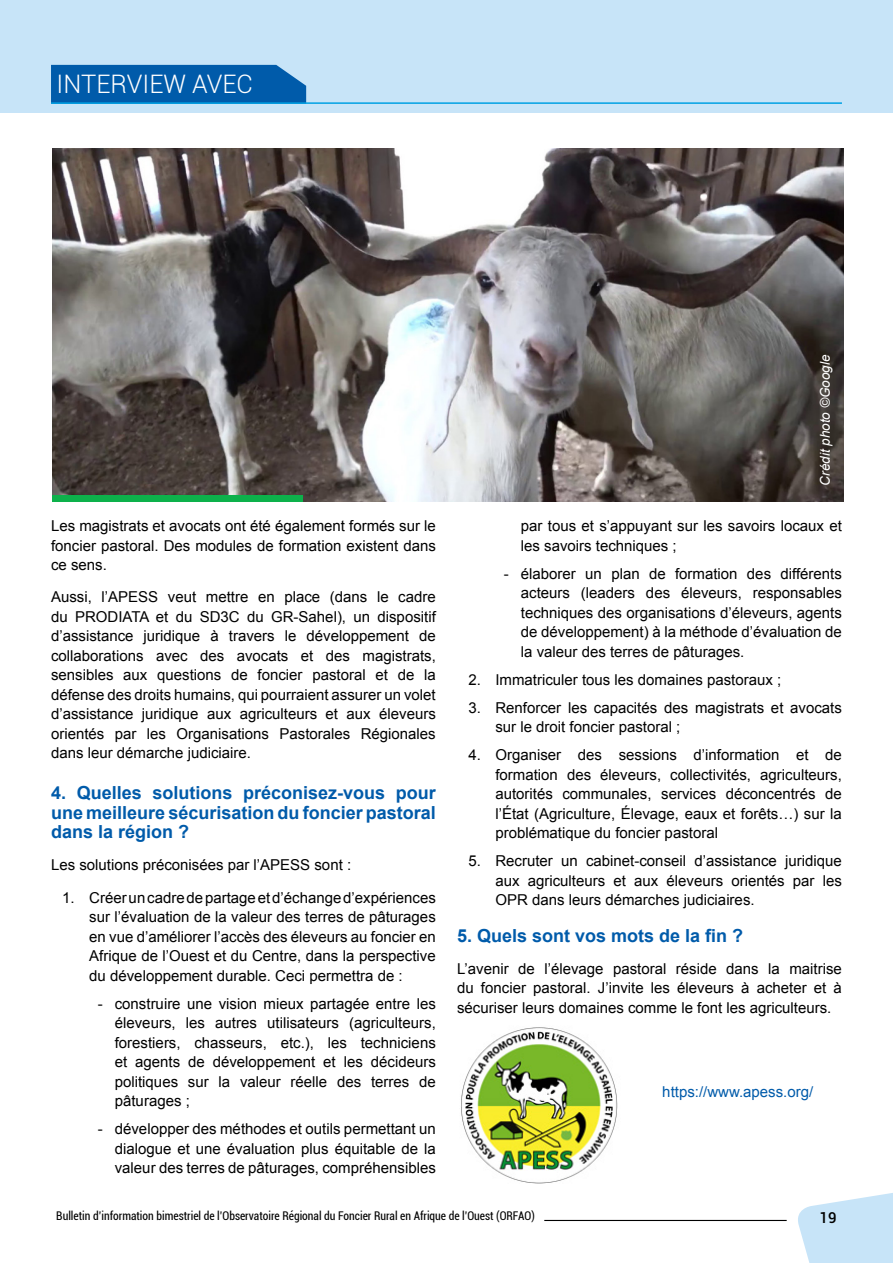
<style>
.page{position:relative;width:893px;height:1263px;background:#fff}
.page>*{position:absolute;margin:0;border:0;box-sizing:border-box;transform-origin:0 0}
.t1{font:300 25.5px "Roboto";color:#fff}
.t2{font:700 18px/19.5px "Arial";color:#005baa;text-align:justify}
.t3{font:15px/19.5px "Arial";color:#000;text-align:justify}
.t4{font:15px "Arial";color:#005baa}
.t5{font:500 15px "Roboto";color:#000}
.t6{font:italic 13.5px "Arial";color:#fff}
.t7{font:condensed 12px "Roboto";color:#000;scale:.96 1}
</style>
<div class="page">
<svg style="left:798px;top:1193px;width:95px;height:70px;background:#cfe7f9"></svg>
<div style="left:0;top:0;width:893px;height:113px;background:#c7e4f8"></div>
<hr style="left:544px;top:1220px;width:243px;height:1px;background:#000">
<div style="left:51px;top:65px;width:255px;height:37px;background:#005baa"></div>
<hr style="left:51px;top:102px;width:791px;height:2px;background:#00a1e4">
<img style="left:461px;top:1027px;width:157px;height:156px">
<img style="left:52px;top:149px;width:791px;height:353px">
<div style="left:52px;top:495px;width:251px;height:7px;background:#0db14b"></div>
<h1 class="t1" style="left:57px;top:66px;width:198px">INTERVIEW AVEC</h1>
<p class="t3" style="left:51px;top:516px;width:386px">Les magistrats et avocats ont été également formés sur le foncier pastoral. Des modules de formation existent dans ce sens.</p>
<p class="t3" style="left:51px;top:587px;width:386px">Aussi, l’APESS veut mettre en place (dans le cadre du PRODIATA et du SD3C du GR-Sahel), un dispositif d’assistance juridique à travers le développement de collaborations avec des avocats et des magistrats, sensibles aux questions de foncier pastoral et de la défense des droits humains, qui pourraient assurer un volet d’assistance juridique aux agriculteurs et aux éleveurs orientés par les Organisations Pastorales Régionales dans leur démarche judiciaire.</p>
<p class="t2" style="left:51px;top:784px;width:387px">4. Quelles solutions préconisez-vous pour une meilleure sécurisation du foncier pastoral dans la région ?</p>
<p class="t3" style="left:51px;top:855px;width:302px">Les solutions préconisées par l’APESS sont :</p>
<p class="t3" style="left:89px;top:888px;width:348px;text-indent:-27px">1. Créer un cadre de partage et d’échange d’expériences sur l’évaluation de la valeur des terres de pâturages en vue d’améliorer l’accès des éleveurs au foncier en Afrique de l’Ouest et du Centre, dans la perspective du développement durable. Ceci permettra de :</p>
<p class="t3" style="left:115px;top:994px;width:323px;text-indent:-17px">- construire une vision mieux partagée entre les éleveurs, les autres utilisateurs (agriculteurs, forestiers, chasseurs, etc.), les techniciens et agents de développement et les décideurs politiques sur la valeur réelle des terres de pâturages ;</p>
<p class="t3" style="left:115px;top:1119px;width:323px;text-indent:-17px">- développer des méthodes et outils permettant un dialogue et une évaluation plus équitable de la valeur des terres de pâturages, compréhensibles</p>
<p class="t6" style="left:816px;top:486px;width:132px;rotate:-90deg">Crédit photo ©Google</p>
<p class="t3" style="left:521px;top:516px;width:323px">par tous et s’appuyant sur les savoirs locaux et les savoirs techniques ;</p>
<p class="t3" style="left:521px;top:564px;width:323px;text-indent:-17px">- élaborer un plan de formation des différents acteurs (leaders des éleveurs, responsables techniques des organisations d’éleveurs, agents de développement) à la méthode d’évaluation de la valeur des terres de pâturages.</p>
<p class="t3" style="left:468px;top:670px;width:314px">2. Immatriculer tous les domaines pastoraux ;</p>
<p class="t3" style="left:495px;top:698px;width:348px;text-indent:-27px">3. Renforcer les capacités des magistrats et avocats sur le droit foncier pastoral ;</p>
<p class="t3" style="left:495px;top:745px;width:348px;text-indent:-27px">4. Organiser des sessions d’information et de formation des éleveurs, collectivités, agriculteurs, autorités communales, services déconcentrés de l’État (Agriculture, Élevage, eaux et forêts…) sur la problématique du foncier pastoral</p>
<p class="t3" style="left:495px;top:851px;width:348px;text-indent:-27px">5. Recruter un cabinet-conseil d’assistance juridique aux agriculteurs et aux éleveurs orientés par les OPR dans leurs démarches judiciaires.</p>
<p class="t2" style="left:457px;top:926px;width:288px">5. Quels sont vos mots de la fin ?</p>
<p class="t3" style="left:457px;top:959px;width:386px">L’avenir de l’élevage pastoral réside dans la maitrise du foncier pastoral. J’invite les éleveurs à acheter et à sécuriser leurs domaines comme le font les agriculteurs.</p>
<p class="t4" style="left:662px;top:1082px;width:152px">https://www.apess.org/</p>
<p class="t7" style="left:56px;top:1207px;width:470px">Bulletin d’information bimestriel de l’Observatoire Régional du Foncier Rural en Afrique de l’Ouest (orfao</p>
<p class="t7" style="left:531px;top:1207px;width:5px">)</p>
<p class="t5" style="left:820px;top:1207px;width:19px">19</p>
</div>
